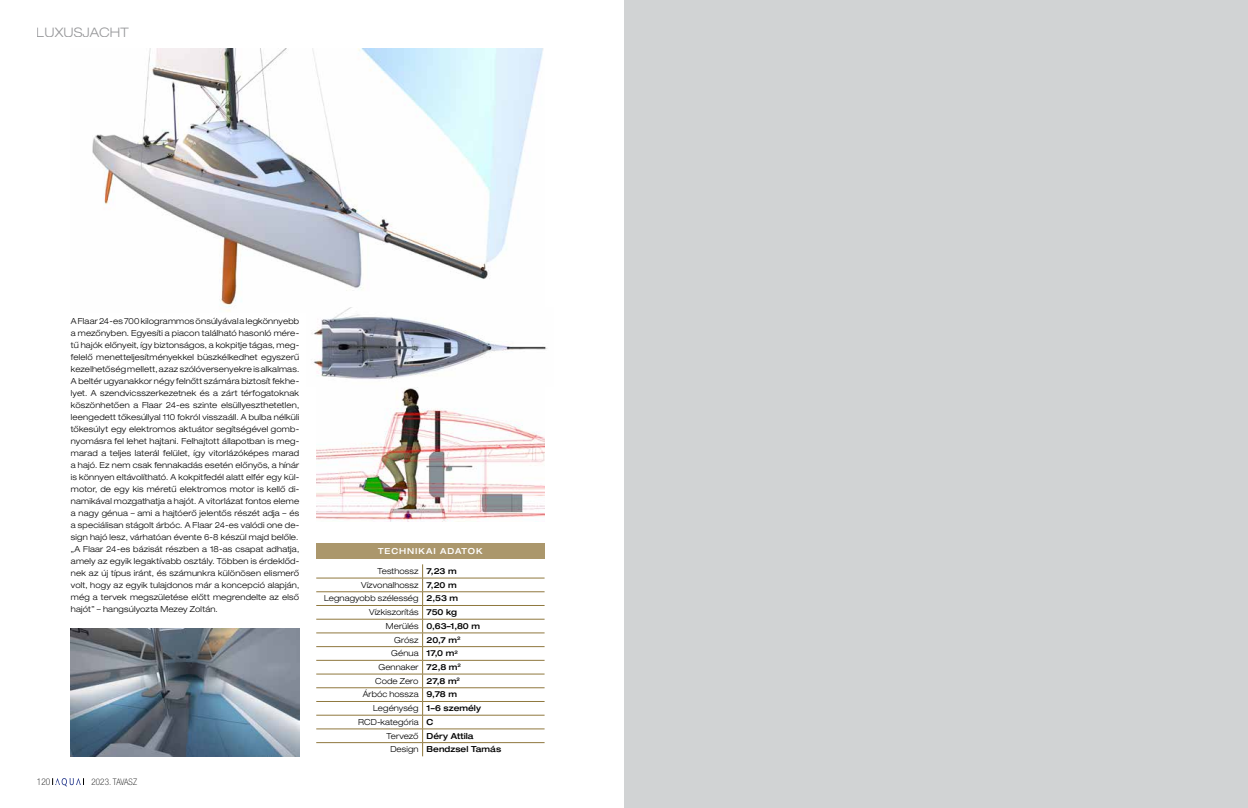
<style>
.page{position:relative;width:1248px;height:808px;background:#fff}
.page>*{position:absolute;margin:0;border:0;box-sizing:border-box;transform-origin:0 0}
.t1{font:300 expanded 13.1px "Helvetica Neue LT Pro";color:#6b6c6f}
.t2{font:100 condensed 9.3px "Helvetica Neue LT Pro";color:#000}
.t3{font:100 condensed 9px "Helvetica Neue LT Pro";letter-spacing:.01em;color:#000}
.t4{font:300 expanded 8.3px/12px "Helvetica Neue LT Pro";letter-spacing:.01em;color:#000;text-align:justify;scale:.96 1}
.t5{font:500 expanded 8.3px "Helvetica Neue LT Pro";letter-spacing:.005em;color:#000;scale:.96 1}
.t6{font:500 expanded 8.3px "Helvetica Neue LT Pro";letter-spacing:.11em;color:#fff;scale:.96 1}
.s1{font-weight:500}
.s2{font-weight:300}
</style>
<div class="page">
<svg style="left:52px;top:778px;width:32px;height:8px"></svg>
<img style="left:92px;top:48px;width:451px;height:264px">
<div style="left:316px;top:543px;width:228px;height:16px;background:#ab976c"></div>
<hr style="left:316px;top:578px;width:106px;height:1px;background:#90783e">
<hr style="left:422px;top:578px;width:122px;height:1px;background:#90783e">
<hr style="left:316px;top:591px;width:106px;height:1px;background:#90783e">
<hr style="left:422px;top:591px;width:122px;height:1px;background:#90783e">
<hr style="left:316px;top:605px;width:106px;height:1px;background:#90783e">
<hr style="left:422px;top:605px;width:122px;height:1px;background:#90783e">
<hr style="left:316px;top:619px;width:106px;height:1px;background:#90783e">
<hr style="left:422px;top:619px;width:122px;height:1px;background:#90783e">
<hr style="left:316px;top:633px;width:106px;height:1px;background:#90783e">
<hr style="left:422px;top:633px;width:122px;height:1px;background:#90783e">
<hr style="left:316px;top:646px;width:106px;height:1px;background:#90783e">
<hr style="left:422px;top:646px;width:122px;height:1px;background:#90783e">
<hr style="left:316px;top:660px;width:106px;height:1px;background:#90783e">
<hr style="left:422px;top:660px;width:122px;height:1px;background:#90783e">
<hr style="left:316px;top:674px;width:106px;height:1px;background:#90783e">
<hr style="left:422px;top:674px;width:122px;height:1px;background:#90783e">
<hr style="left:316px;top:687px;width:106px;height:1px;background:#90783e">
<hr style="left:422px;top:687px;width:122px;height:1px;background:#90783e">
<hr style="left:316px;top:701px;width:106px;height:1px;background:#90783e">
<hr style="left:422px;top:701px;width:122px;height:1px;background:#90783e">
<hr style="left:316px;top:715px;width:106px;height:1px;background:#90783e">
<hr style="left:422px;top:715px;width:122px;height:1px;background:#90783e">
<hr style="left:316px;top:729px;width:106px;height:1px;background:#90783e">
<hr style="left:422px;top:729px;width:122px;height:1px;background:#90783e">
<hr style="left:316px;top:742px;width:106px;height:1px;background:#90783e">
<hr style="left:422px;top:742px;width:122px;height:1px;background:#90783e">
<svg style="left:422px;top:564px;width:1px;height:192px"></svg>
<img style="left:316px;top:387px;width:228px;height:135px">
<div style="left:624px;top:0;width:623px;height:808px;background:#d1d3d4"></div>
<img style="left:307px;top:308px;width:240px;height:71px">
<img style="left:71px;top:628px;width:228px;height:129px">
<h1 class="t1" style="left:37px;top:24px;width:93px">LUXUSJACHT</h1>
<p class="t4" style="left:71px;top:315px;width:239px">A Flaar 24-es 700 kilogrammos önsúlyával a legkönnyebb a mezőnyben. Egyesíti a piacon található hasonló mére&shy;tű hajók előnyeit, így biztonságos, a kokpitje tágas, meg&shy;felelő menetteljesítményekkel büszkélkedhet egyszerű kezelhetőség mellett, azaz szólóversenyekre is alkalmas.<br>A beltér ugyanakkor négy felnőtt számára biztosít fekhe&shy;lyet. A szendvicsszerkezetnek és a zárt térfogatoknak köszönhetően a Flaar 24-es szinte elsüllyeszthetetlen, leengedett tőkesúllyal 110 fokról visszaáll. A bulba nélküli tőkesúlyt egy elektromos aktuátor segítségével gomb&shy;nyomásra fel lehet hajtani. Felhajtott állapotban is meg&shy;marad a teljes laterál felület, így vitorlázóképes marad a hajó. Ez nem csak fennakadás esetén előnyös, a hínár is könnyen eltávolítható. A kokpitfedél alatt elfér egy kül&shy;motor, de egy kis méretű elektromos motor is kellő di&shy;namikával mozgathatja a hajót. A vitorlázat fontos eleme a nagy génua – ami a hajtóerő jelentős részét adja – és a speciálisan stágolt árbóc. A Flaar 24-es valódi one de&shy;sign hajó lesz, várhatóan évente 6-8 készül majd belőle. „A Flaar 24-es bázisát részben a 18-as csapat adhatja, amely az egyik legaktívabb osztály. Többen is érdeklőd&shy;nek az új típus iránt, és számunkra különösen elismerő volt, hogy az egyik tulajdonos már a koncepció alapján, még a tervek megszületése előtt megrendelte az első hajót” – hangsúlyozta Mezey Zoltán.</p>
<p class="t2" style="left:37px;top:776px;width:15px">120</p>
<p class="t3" style="left:91px;top:776px;width:47px">2023. TAVASZ</p>
<p class="t6" style="left:378px;top:546px;width:110px">TECHNIKAI ADATOK</p>
<p class="t4" style="left:377px;top:565px;width:84px">Testhossz <span class="s1">7,23 m</span></p>
<p class="t4" style="left:361px;top:579px;width:101px">Vízvonalhossz <span class="s1">7,20 m</span></p>
<p class="t4" style="left:324px;top:592px;width:141px">Legnagyobb szélesség <span class="s1">2,53 m</span></p>
<p class="t4" style="left:369px;top:606px;width:93px">Vízkiszorítás <span class="s1">750 kg</span></p>
<p class="t5" style="left:386px;top:621px;width:100px"><span class="s2">Merülés</span> 0,63–1,80 m</p>
<p class="t4" style="left:394px;top:633px;width:70px">Grósz <span class="s1">20,7 m</span><sup>2</sup></p>
<p class="t4" style="left:391px;top:647px;width:71px">Génua <span class="s1">17,0 m</span><sup>2</sup></p>
<p class="t4" style="left:378px;top:661px;width:87px">Gennaker <span class="s1">72,8 m</span><sup>2</sup></p>
<p class="t4" style="left:375px;top:675px;width:90px">Code Zero <span class="s1">27,8 m</span><sup>2</sup></p>
<p class="t4" style="left:362px;top:688px;width:100px">Árbóc hossza <span class="s1">9,78 m</span></p>
<p class="t5" style="left:373px;top:703px;width:114px"><span class="s2">Legénység</span> 1–6 személy</p>
<p class="t4" style="left:358px;top:716px;width:80px">RCD-kategória <span class="s1">C</span></p>
<p class="t5" style="left:386px;top:730px;width:92px"><span class="s2">Tervező</span> Déry Attila</p>
<p class="t5" style="left:390px;top:744px;width:117px"><span class="s2">Design</span> Bendzsel Tamás</p>
</div>
